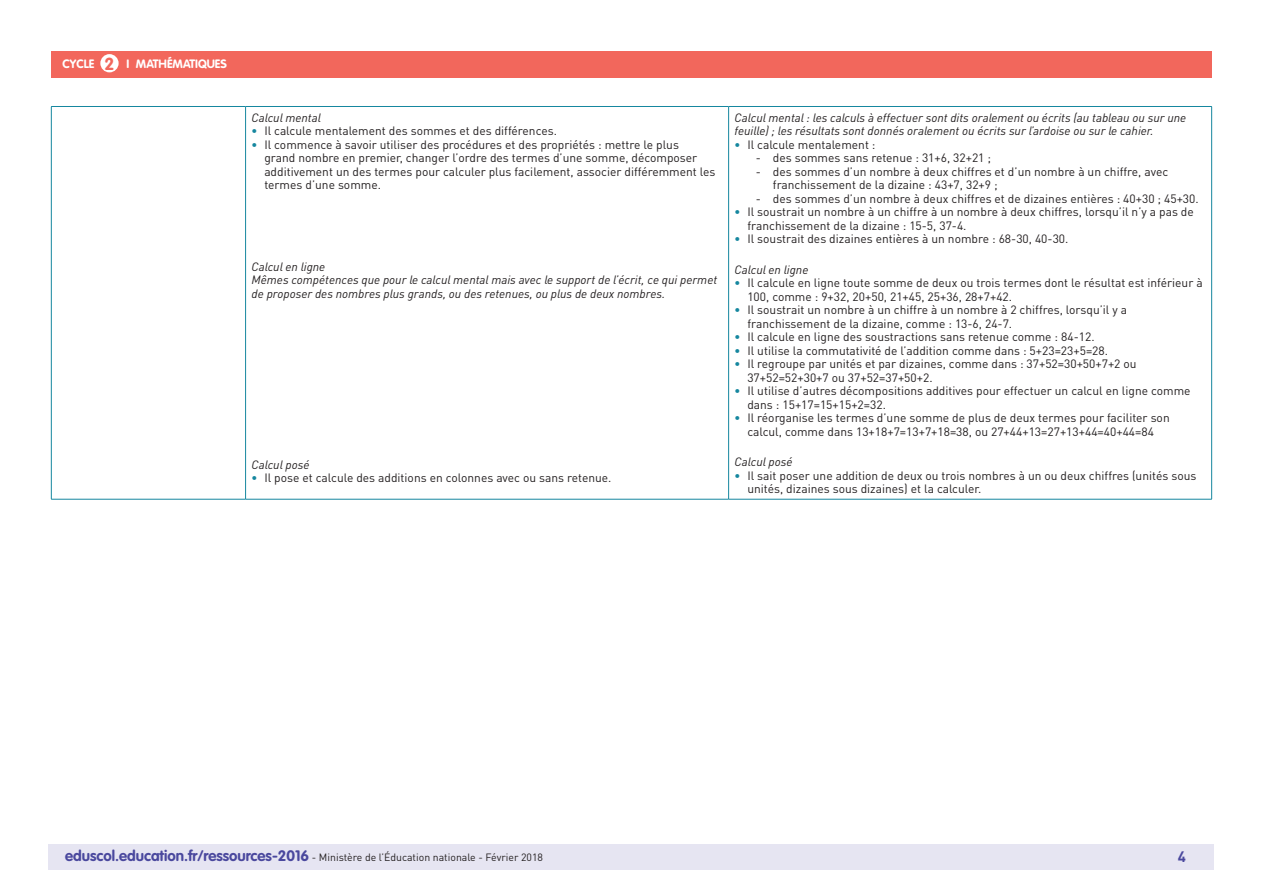
<style>
.page{position:relative;width:1263px;height:893px;background:#fff}
.page>*{position:absolute;margin:0;border:0;box-sizing:border-box;transform-origin:0 0}
.t1{font:700 17.25px "VAG Rounded Std";color:#f2675c}
.t2{font:700 15px "DIN Pro";color:#4a489e}
.t3{font:12px/13.5px "DIN Pro";color:#231f20}
._14_Texte_tableau{font:italic 12px/13.5px "DIN Pro";color:#231f20}
.t4{font:700 12px "VAG Rounded Std";color:#fff}
.t5{font:10.5px "DIN Pro";color:#231f20}
.s1{font-weight:700;color:#16879f}
.s2{font-family:"VAG Rounded Std";font-weight:700;font-size:15px;color:#4a489e}
</style>
<div class="page">
<div style="left:49px;top:844px;width:1165px;height:26px;background:#e6e5f2"></div>
<div style="left:51px;top:51px;width:1161px;height:27px;background:#f2675c"></div>
<div style="left:100px;top:54px;width:19px;height:18px;background:#fff;border-radius:50%"></div>
<hr style="left:51px;top:106px;width:195px;height:1px;background:#16879f">
<hr style="left:51px;top:107px;width:1px;height:392px;background:#16879f">
<hr style="left:246px;top:106px;width:483px;height:1px;background:#16879f">
<hr style="left:245px;top:107px;width:1px;height:392px;background:#16879f">
<hr style="left:729px;top:106px;width:483px;height:1px;background:#16879f">
<hr style="left:728px;top:107px;width:1px;height:392px;background:#16879f">
<hr style="left:1211px;top:107px;width:1px;height:392px;background:#16879f">
<hr style="left:51px;top:499px;width:195px;height:1px;background:#16879f">
<hr style="left:246px;top:499px;width:483px;height:1px;background:#16879f">
<hr style="left:729px;top:499px;width:483px;height:1px;background:#16879f">
<p class="t4" style="left:63px;top:57px;width:33px">CYCLE</p>
<p class="t4" style="left:127px;top:57px;width:102px">I MATHÉMATIQUES</p>
<h1 class="t1" style="left:105px;top:53px;width:11px">2</h1>
<p class="_14_Texte_tableau" style="left:252px;top:110px;width:71px">Calcul mental</p>
<p class="t3" style="left:252px;top:124px;width:307px"><span class="s1">•</span> Il calcule mentalement des sommes et des différences.</p>
<p class="t3" style="left:264px;top:137px;width:453px;text-indent:-13px"><span class="s1">•</span> Il commence à savoir utiliser des procédures et des propriétés : mettre le plus<br>grand nombre en premier, changer l’ordre des termes d’une somme, décomposer additivement un des termes pour calculer plus facilement, associer différemment les termes d’une somme.</p>
<p class="_14_Texte_tableau" style="left:252px;top:259px;width:75px">Calcul en ligne</p>
<p class="_14_Texte_tableau" style="left:252px;top:273px;width:467px">Mêmes compétences que pour le calcul mental mais avec le support de l’écrit, ce qui permet de proposer des nombres plus grands, ou des retenues, ou plus de deux nombres.</p>
<p class="_14_Texte_tableau" style="left:252px;top:457px;width:59px">Calcul posé</p>
<p class="t3" style="left:252px;top:471px;width:361px"><span class="s1">•</span> Il pose et calcule des additions en colonnes avec ou sans retenue.</p>
<p class="_14_Texte_tableau" style="left:735px;top:110px;width:453px">Calcul mental : les calculs à effectuer sont dits oralement ou écrits (au tableau ou sur une feuille) ; les résultats sont donnés oralement ou écrits sur l’ardoise ou sur le cahier.</p>
<p class="t3" style="left:735px;top:137px;width:142px"><span class="s1">•</span> Il calcule mentalement :</p>
<p class="t3" style="left:756px;top:151px;width:237px">- des sommes sans retenue : 31+6, 32+21 ;</p>
<p class="t3" style="left:773px;top:164px;width:397px;text-indent:-17px">- des sommes d’un nombre à deux chiffres et d’un nombre à un chiffre, avec franchissement de la dizaine : 43+7, 32+9 ;</p>
<p class="t3" style="left:756px;top:191px;width:444px">- des sommes d’un nombre à deux chiffres et de dizaines entières : 40+30 ; 45+30.</p>
<p class="t3" style="left:747px;top:205px;width:448px;text-indent:-13px"><span class="s1">•</span> Il soustrait un nombre à un chiffre à un nombre à deux chiffres, lorsqu’il n’y a pas de franchissement de la dizaine : 15-5, 37-4.</p>
<p class="t3" style="left:735px;top:232px;width:335px"><span class="s1">•</span> Il soustrait des dizaines entières à un nombre : 68-30, 40-30.</p>
<p class="_14_Texte_tableau" style="left:735px;top:262px;width:75px">Calcul en ligne</p>
<p class="t3" style="left:747px;top:276px;width:457px;text-indent:-13px"><span class="s1">•</span> Il calcule en ligne toute somme de deux ou trois termes dont le résultat est inférieur à<br>100, comme : 9+32, 20+50, 21+45, 25+36, 28+7+42.</p>
<p class="t3" style="left:747px;top:303px;width:381px;text-indent:-13px"><span class="s1">•</span> Il soustrait un nombre à un chiffre à un nombre à 2 chiffres, lorsqu’il y a franchissement de la dizaine, comme : 13-6, 24-7.</p>
<p class="t3" style="left:735px;top:330px;width:361px"><span class="s1">•</span> Il calcule en ligne des soustractions sans retenue comme : 84-12.</p>
<p class="t3" style="left:735px;top:343px;width:375px"><span class="s1">•</span> Il utilise la commutativité de l’addition comme dans : 5+23=23+5=28.</p>
<p class="t3" style="left:747px;top:357px;width:391px;text-indent:-13px"><span class="s1">•</span> Il regroupe par unités et par dizaines, comme dans : 37+52=30+50+7+2 ou<br>37+52=52+30+7 ou 37+52=37+50+2.</p>
<p class="t3" style="left:747px;top:384px;width:445px;text-indent:-13px"><span class="s1">•</span> Il utilise d’autres décompositions additives pour effectuer un calcul en ligne comme dans : 15+17=15+15+2=32.</p>
<p class="t3" style="left:735px;top:411px;width:437px;text-align:center"><span class="s1">•</span> Il réorganise les termes d’une somme de plus de deux termes pour faciliter son calcul, comme dans 13+18+7=13+7+18=38, ou 27+44+13=27+13+44=40+44=84</p>
<p class="_14_Texte_tableau" style="left:735px;top:455px;width:59px">Calcul posé</p>
<p class="t3" style="left:747px;top:468px;width:450px;text-indent:-13px"><span class="s1">•</span> Il sait poser une addition de deux ou trois nombres à un ou deux chiffres (unités sous unités, dizaines sous dizaines) et la calculer.</p>
<p class="t5" style="left:65px;top:850px;width:479px"><span class="s2">eduscol.education.fr/ressources-2016</span> - Ministère de l’Éducation nationale - Février 2018</p>
<p class="t2" style="left:1178px;top:846px;width:10px">4</p>
</div>
